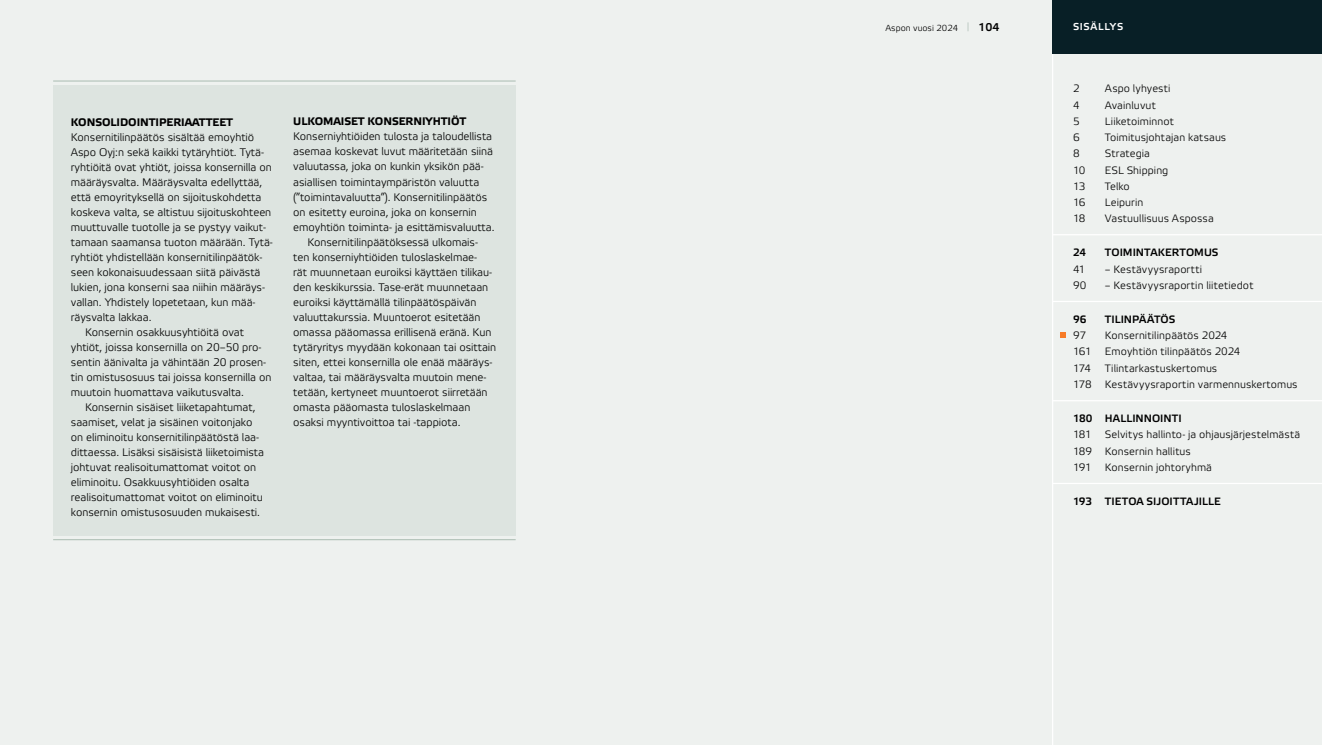
<style>
.page{position:relative;width:1322px;height:745px;background:#fff}
.page>*{position:absolute;margin:0;border:0;box-sizing:border-box;transform-origin:0 0}
.t1{font:300 11px "Etelka";letter-spacing:-.005em;color:#000}
.t2{font:700 11px "Etelka Text";letter-spacing:-.005em;color:#000}
.t3{font:10.62px/16.2px "Etelka Light Pro";letter-spacing:.01em;color:#000}
.t4{font:700 10.62px "Etelka Light Pro";letter-spacing:.005em;color:#000}
.t5{font:300 10.62px "Etelka";color:#000}
.t6{font:700 10px "Etelka Light Pro";letter-spacing:.075em;color:#fff}
.t7{font:8.75px "Etelka Light Pro";color:#000}
.s1{color:#a9bbb1}
.s2{font-weight:700;font-size:11.25px}
.s3{font-family:"Etelka";font-weight:300}
</style>
<div class="page">
<div style="left:0;top:0;width:1322px;height:744px;background:#eef1ef"></div>
<svg style="left:1052px;top:53px;width:270px;height:691px"></svg>
<div style="left:53px;top:85px;width:463px;height:450px;background:#dde4e0"></div>
<hr style="left:53px;top:81px;width:463px;height:1px;background:#a9bbb1">
<hr style="left:53px;top:539px;width:463px;height:1px;background:#a9bbb1">
<hr style="left:1052px;top:300px;width:270px;height:2px;background:#fff">
<hr style="left:1052px;top:234px;width:270px;height:1px;background:#fff">
<hr style="left:1052px;top:400px;width:270px;height:1px;background:#fff">
<hr style="left:1052px;top:482px;width:270px;height:1px;background:#fff">
<div style="left:1052px;top:0;width:270px;height:53px;background:#081f26"></div>
<svg style="left:1060px;top:332px;width:6px;height:6px"></svg>
<p class="t2" style="left:71px;top:115px;width:164px">KONSOLIDOINTIPERIAATTEET</p>
<p class="t1" style="left:71px;top:130px;width:185px">Konsernitilinpäätös sisältää emoyhtiö</p>
<p class="t1" style="left:71px;top:145px;width:195px">Aspo Oyj:n sekä kaikki tytäryhtiöt. Tytä-</p>
<p class="t1" style="left:71px;top:160px;width:203px">ryhtiöitä ovat yhtiöt, joissa konsernilla on</p>
<p class="t1" style="left:71px;top:175px;width:193px">määräysvalta. Määräysvalta edellyttää,</p>
<p class="t1" style="left:71px;top:190px;width:192px">että emoyrityksellä on sijoituskohdetta</p>
<p class="t1" style="left:71px;top:205px;width:202px">koskeva valta, se altistuu sijoituskohteen</p>
<p class="t1" style="left:71px;top:220px;width:197px">muuttuvalle tuotolle ja se pystyy vaikut-</p>
<p class="t1" style="left:71px;top:235px;width:204px">tamaan saamansa tuoton määrään. Tytä-</p>
<p class="t1" style="left:71px;top:250px;width:193px">ryhtiöt yhdistellään konsernitilinpäätök-</p>
<p class="t1" style="left:71px;top:265px;width:191px">seen kokonaisuudessaan siitä päivästä</p>
<p class="t1" style="left:71px;top:280px;width:196px">lukien, jona konserni saa niihin määräys-</p>
<p class="t1" style="left:71px;top:295px;width:186px">vallan. Yhdistely lopetetaan, kun mää-</p>
<p class="t1" style="left:71px;top:310px;width:82px">räysvalta lakkaa.</p>
<p class="t1" style="left:85px;top:325px;width:160px">Konsernin osakkuusyhtiöitä ovat</p>
<p class="t1" style="left:71px;top:340px;width:192px">yhtiöt, joissa konsernilla on 20–50 pro-</p>
<p class="t1" style="left:71px;top:355px;width:197px">sentin äänivalta ja vähintään 20 prosen-</p>
<p class="t1" style="left:71px;top:370px;width:202px">tin omistusosuus tai joissa konsernilla on</p>
<p class="t1" style="left:71px;top:385px;width:175px">muutoin huomattava vaikutusvalta.</p>
<p class="t1" style="left:85px;top:400px;width:172px">Konsernin sisäiset liiketapahtumat,</p>
<p class="t1" style="left:71px;top:415px;width:183px">saamiset, velat ja sisäinen voitonjako</p>
<p class="t1" style="left:71px;top:430px;width:190px">on eliminoitu konsernitilinpäätöstä laa-</p>
<p class="t1" style="left:71px;top:445px;width:195px">dittaessa. Lisäksi sisäisistä liiketoimista</p>
<p class="t1" style="left:71px;top:460px;width:187px">johtuvat realisoitumattomat voitot on</p>
<p class="t1" style="left:71px;top:475px;width:180px">eliminoitu. Osakkuusyhtiöiden osalta</p>
<p class="t1" style="left:71px;top:490px;width:193px">realisoitumattomat voitot on eliminoitu</p>
<p class="t1" style="left:71px;top:505px;width:191px">konsernin omistusosuuden mukaisesti.</p>
<p class="t2" style="left:293px;top:115px;width:175px">ULKOMAISET KONSERNIYHTIÖT</p>
<p class="t1" style="left:293px;top:130px;width:200px">Konserniyhtiöiden tulosta ja taloudellista</p>
<p class="t1" style="left:293px;top:145px;width:201px">asemaa koskevat luvut määritetään siinä</p>
<p class="t1" style="left:293px;top:160px;width:192px">valuutassa, joka on kunkin yksikön pää-</p>
<p class="t1" style="left:293px;top:175px;width:188px">asiallisen toimintaympäristön valuutta</p>
<p class="t1" style="left:293px;top:190px;width:195px">(”toimintavaluutta”). Konsernitilinpäätös</p>
<p class="t1" style="left:293px;top:205px;width:185px">on esitetty euroina, joka on konsernin</p>
<p class="t1" style="left:293px;top:220px;width:203px">emoyhtiön toiminta- ja esittämisvaluutta.</p>
<p class="t1" style="left:307px;top:235px;width:172px">Konsernitilinpäätöksessä ulkomais-</p>
<p class="t1" style="left:293px;top:250px;width:185px">ten konserniyhtiöiden tuloslaskelmae-</p>
<p class="t1" style="left:293px;top:265px;width:200px">rät muunnetaan euroiksi käyttäen tilikau-</p>
<p class="t1" style="left:293px;top:280px;width:197px">den keskikurssia. Tase-erät muunnetaan</p>
<p class="t1" style="left:293px;top:295px;width:185px">euroiksi käyttämällä tilinpäätöspäivän</p>
<p class="t1" style="left:293px;top:310px;width:189px">valuuttakurssia. Muuntoerot esitetään</p>
<p class="t1" style="left:293px;top:325px;width:200px">omassa pääomassa erillisenä eränä. Kun</p>
<p class="t1" style="left:293px;top:340px;width:205px">tytäryritys myydään kokonaan tai osittain</p>
<p class="t1" style="left:293px;top:355px;width:201px">siten, ettei konsernilla ole enää määräys-</p>
<p class="t1" style="left:293px;top:370px;width:195px">valtaa, tai määräysvalta muutoin mene-</p>
<p class="t1" style="left:293px;top:385px;width:196px">tetään, kertyneet muuntoerot siirretään</p>
<p class="t1" style="left:293px;top:400px;width:179px">omasta pääomasta tuloslaskelmaan</p>
<p class="t1" style="left:293px;top:415px;width:169px">osaksi myyntivoittoa tai -tappiota.</p>
<p class="t7" style="left:885px;top:23px;width:115px">Aspon vuosi 2024 <span class="s1">|</span> <span class="s2">104</span></p>
<p class="t6" style="left:1073px;top:21px;width:52px">SISÄLLYS</p>
<p class="t3" style="left:1073px;top:81px;width:8px">2</p>
<p class="t3" style="left:1105px;top:81px;width:67px">Aspo lyhyesti</p>
<p class="t3" style="left:1073px;top:97px;width:8px">4</p>
<p class="t3" style="left:1105px;top:97px;width:53px">Avainluvut</p>
<p class="t3" style="left:1073px;top:114px;width:8px">5</p>
<p class="t3" style="left:1105px;top:114px;width:70px">Liiketoiminnot</p>
<p class="t3" style="left:1073px;top:130px;width:8px">6</p>
<p class="t3" style="left:1105px;top:130px;width:123px">Toimitusjohtajan katsaus</p>
<p class="t3" style="left:1073px;top:146px;width:8px">8</p>
<p class="t3" style="left:1105px;top:146px;width:47px">Strategia</p>
<p class="t5" style="left:1073px;top:163px;width:14px">10</p>
<p class="t3" style="left:1105px;top:162px;width:65px"><span class="s3">E</span>SL Shipping</p>
<p class="t3" style="left:1073px;top:178px;width:14px">13</p>
<p class="t3" style="left:1105px;top:178px;width:26px">Telko</p>
<p class="t3" style="left:1073px;top:195px;width:14px">16</p>
<p class="t3" style="left:1105px;top:195px;width:40px">Leipurin</p>
<p class="t3" style="left:1073px;top:211px;width:14px">18</p>
<p class="t3" style="left:1105px;top:211px;width:110px">Vastuullisuus Aspossa</p>
<p class="t4" style="left:1073px;top:247px;width:15px">24</p>
<p class="t4" style="left:1105px;top:247px;width:115px">TOIMINTAKERTOMUS</p>
<p class="t3" style="left:1073px;top:261px;width:14px">41</p>
<p class="t3" style="left:1105px;top:261px;width:99px">– Kestävyysraportti</p>
<p class="t3" style="left:1073px;top:277px;width:15px">90</p>
<p class="t3" style="left:1105px;top:277px;width:150px">– Kestävyysraportin liitetiedot</p>
<p class="t4" style="left:1073px;top:313px;width:15px">96</p>
<p class="t4" style="left:1105px;top:313px;width:72px">TILINPÄÄTÖS</p>
<p class="t3" style="left:1073px;top:328px;width:15px">97</p>
<p class="t3" style="left:1073px;top:328px;width:169px;text-indent:32px">Konsernitilinpäätös 2024<br>161 Emoyhtiön tilinpäätös 2024<br>174</p>
<p class="t3" style="left:1073px;top:360px;width:226px;text-indent:32px">Tilintarkastuskertomus<br>178 Kestävyysraportin varmennuskertomus</p>
<p class="t4" style="left:1073px;top:412px;width:110px">180 HALLINNOINTI</p>
<p class="t3" style="left:1073px;top:427px;width:229px">181 Selvitys hallinto- ja ohjausjärjestelmästä<br>189 Konsernin hallitus<br>191 Konsernin johtoryhmä</p>
<p class="t4" style="left:1073px;top:495px;width:149px">193 TIETOA SIJOITTAJILLE</p>
</div>
